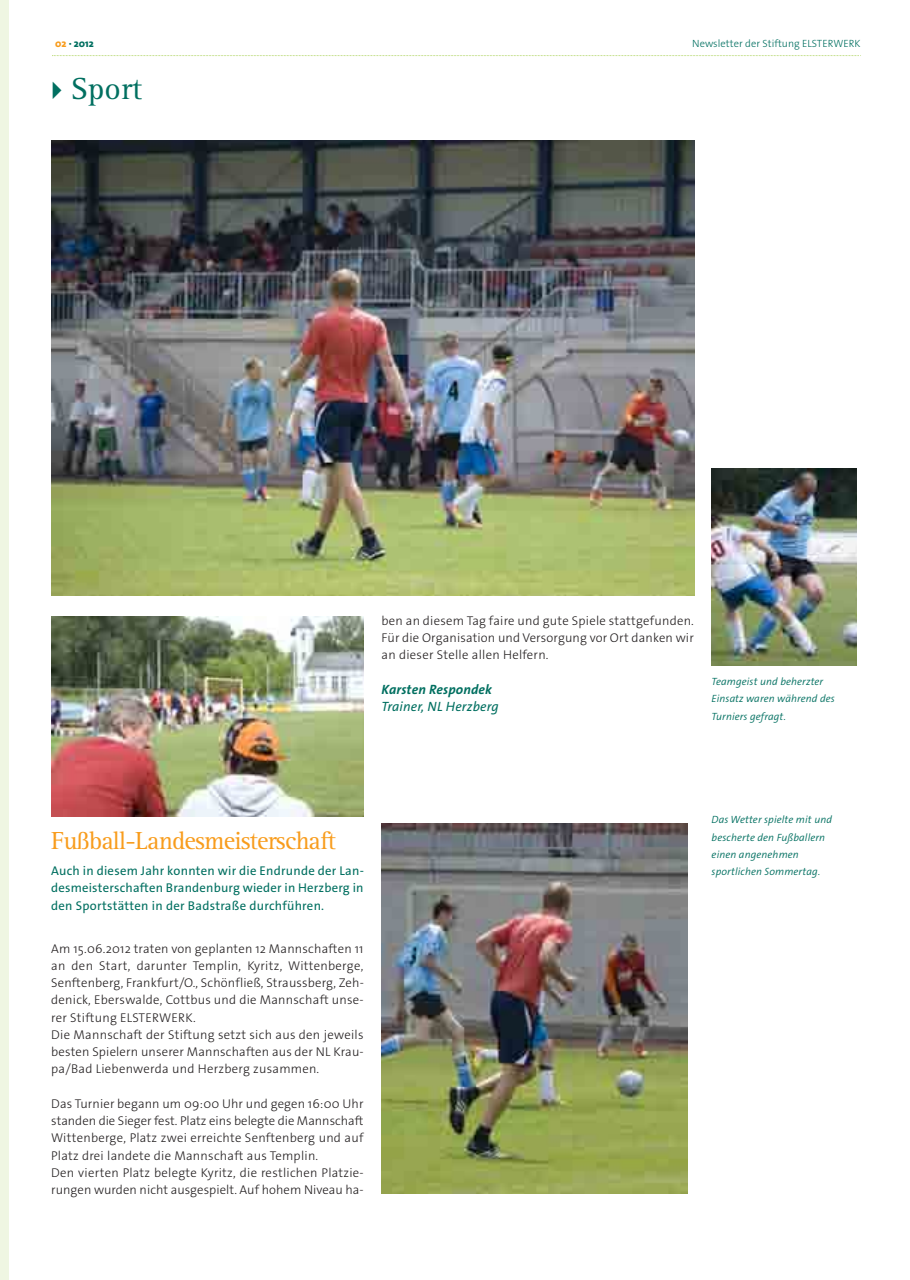
<style>
.page{position:relative;width:910px;height:1280px;background:#fff}
.page>*{position:absolute;margin:0;border:0;box-sizing:border-box;transform-origin:0 0}
.t1{font:31.5px "Rotis Serif";letter-spacing:.005em;color:#016f60}
.t2{font:25.5px "Rotis Serif";letter-spacing:-.03em;color:#f89c1c}
.t3{font:italic 13.5px "The Sans Os F";letter-spacing:.01em;color:#016f60}
.t4{font:italic 700 13.5px "The Sans Os F";letter-spacing:.01em;color:#016f60}
.t5{font:300 12.75px/17.2px "The Sans Os F";letter-spacing:.015em;color:#231f20}
.t6{font:12.75px/17.2px "The Sans Os F";letter-spacing:.02em;color:#016f60;text-align:justify}
.t7{font:italic 300 10.5px/17.2px "The Sans Os F";letter-spacing:.01em;color:#016f60}
.t8{font:300 10.5px "The Sans Os F";letter-spacing:.005em;color:#016f60}
.t9{font:800 10.5px "The Sans Os F";letter-spacing:.005em;color:#016f60}
.s1{color:#f89c1c}
</style>
<div class="page">
<div style="left:0;top:0;width:9px;height:1280px;background:#eff6e2"></div>
<svg style="left:52px;top:55px;width:809px;height:1px"></svg>
<img style="left:51px;top:617px;width:312px;height:200px">
<img style="left:711px;top:468px;width:145px;height:198px">
<img style="left:381px;top:823px;width:306px;height:371px">
<img style="left:52px;top:140px;width:642px;height:455px">
<p class="t9" style="left:55px;top:39px;width:40px"><span class="s1">02</span> · 2012</p>
<p class="t8" style="left:692px;top:39px;width:170px">Newsletter der Stiftung ELSTERWERK</p>
<h1 class="t1" style="left:71px;top:78px;width:73px">Sport</h1>
<p class="t5" style="left:382px;top:613px;width:314px;text-align:justify">ben an diesem Tag faire und gute Spiele stattgefunden.<br>Für die Organisation und Versorgung vor Ort danken wir an dieser Stelle allen Helfern.</p>
<p class="t4" style="left:382px;top:684px;width:112px">Karsten Respondek</p>
<p class="t3" style="left:382px;top:701px;width:119px">Trainer, NL Herzberg</p>
<p class="t7" style="left:712px;top:674px;width:125px">Teamgeist und beherzter<br>Einsatz waren während des<br>Turniers gefragt.</p>
<h2 class="t2" style="left:51px;top:832px;width:286px">Fußball-Landesmeisterschaft</h2>
<p class="t6" style="left:51px;top:863px;width:314px">Auch in diesem Jahr konnten wir die Endrunde der Lan&shy;desmeisterschaften Brandenburg wieder in Herzberg in den Sportstätten in der Badstraße durchführen.</p>
<p class="t5" style="left:51px;top:941px;width:314px">Am 15.06.2012 traten von geplanten 12 Mannschaften 11 an den Start, darunter Templin, Kyritz, Wittenberge, Senftenberg, Frankfurt/O., Schönfließ, Straussberg, Zeh&shy;denick, Eberswalde, Cottbus und die Mannschaft unse&shy;rer Stiftung ELSTERWERK.<br>Die Mannschaft der Stiftung setzt sich aus den jeweils besten Spielern unserer Mannschaften aus der NL Krau&shy;pa/Bad Liebenwerda und Herzberg zusammen.</p>
<p class="t5" style="left:51px;top:1096px;width:314px">Das Turnier begann um 09:00 Uhr und gegen 16:00 Uhr standen die Sieger fest. Platz eins belegte die Mannschaft Wittenberge, Platz zwei erreichte Senftenberg und auf Platz drei landete die Mannschaft aus Templin.<br>Den vierten Platz belegte Kyritz, die restlichen Platzie&shy;rungen wurden nicht ausgespielt. Auf hohem Niveau ha-</p>
<p class="t7" style="left:712px;top:812px;width:122px">Das Wetter spielte mit und bescherte den Fußballern einen angenehmen sportlichen Sommertag.</p>
</div>
